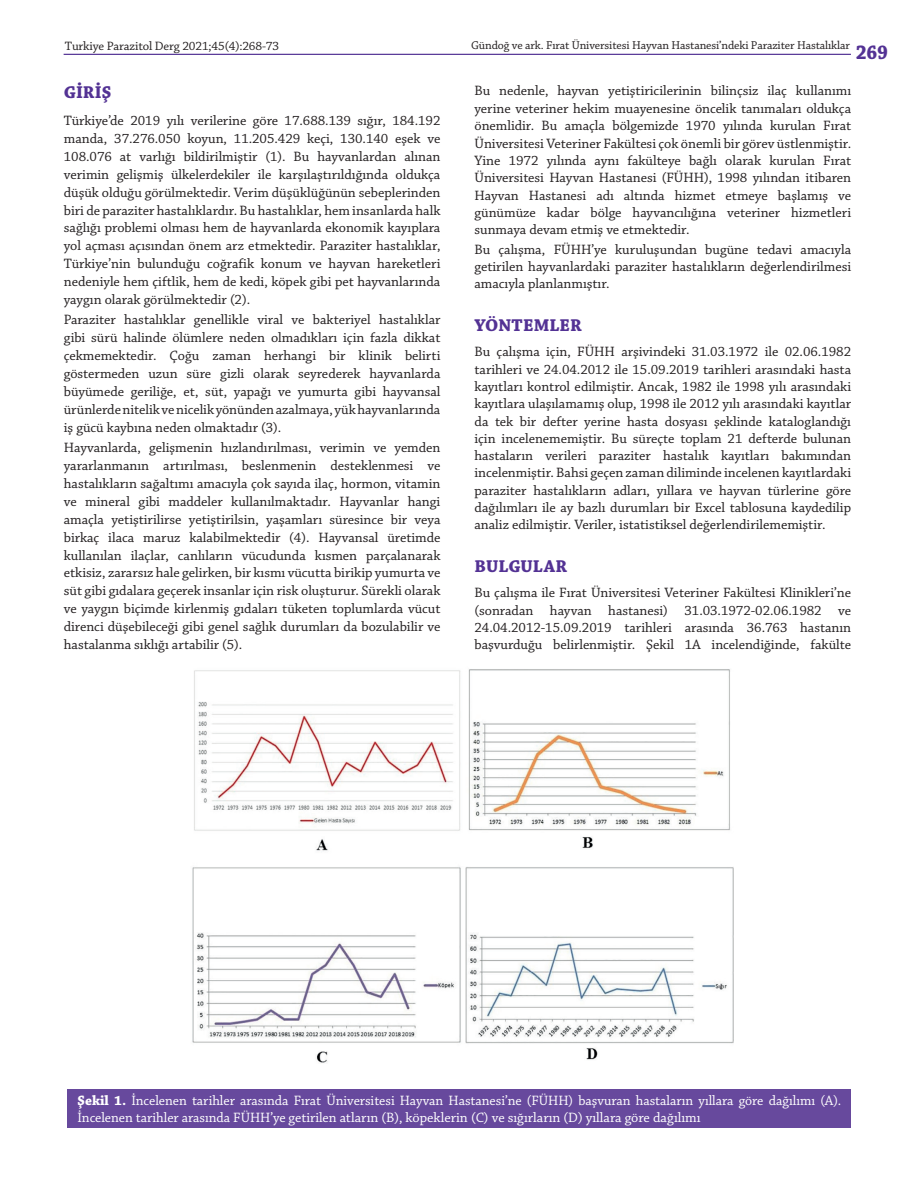
<style>
.page{position:relative;width:915px;height:1191px;background:#fff}
.page>*{position:absolute;margin:0;border:0;box-sizing:border-box;transform-origin:0 0}
.t1{font:700 21px "Chaparral Pro";color:#533294;scale:.92 1}
.t2{font:700 18px "Chaparral Pro";letter-spacing:.005em;color:#533294}
.t3{font:14.25px/18px "Chaparral Pro";letter-spacing:-.005em;color:#231f20;text-align:justify}
.t4{font:14.25px/16.5px "Chaparral Pro";color:#fff}
.t5{font:12.75px "Chaparral Pro";letter-spacing:-.01em;color:#231f20}
.t6{font:12px "Chaparral Pro";letter-spacing:-.01em;color:#231f20}
.s1{font-weight:700}
</style>
<div class="page">
<hr style="left:64px;top:54px;width:786px;height:1px;background:#533294">
<div style="left:68px;top:1089px;width:782px;height:38px;background:#67499d"></div>
<img style="left:192px;top:669px;width:542px;height:394px">
<p class="t6" style="left:471px;top:39px;width:379px">Gündoğ ve ark. Fırat Üniversitesi Hayvan Hastanesi’ndeki Paraziter Hastalıklar</p>
<p class="t5" style="left:65px;top:39px;width:216px">Turkiye Parazitol Derg 2021;45(4):268-73</p>
<h1 class="t1" style="left:855px;top:40px;width:37px">269</h1>
<p class="t2" style="left:64px;top:82px;width:49px">GİRİŞ</p>
<p class="t3" style="left:64px;top:112px;width:378px">Türkiye’de 2019 yılı verilerine göre 17.688.139 sığır, 184.192 manda, 37.276.050 koyun, 11.205.429 keçi, 130.140 eşek ve 108.076 at varlığı bildirilmiştir (1). Bu hayvanlardan alınan verimin gelişmiş ülkelerdekiler ile karşılaştırıldığında oldukça düşük olduğu görülmektedir. Verim düşüklüğünün sebeplerinden biri de paraziter hastalıklardır. Bu hastalıklar, hem insanlarda halk sağlığı problemi olması hem de hayvanlarda ekonomik kayıplara yol açması açısından önem arz etmektedir. Paraziter hastalıklar, Türkiye’nin bulunduğu coğrafik konum ve hayvan hareketleri nedeniyle hem çiftlik, hem de kedi, köpek gibi pet hayvanlarında yaygın olarak görülmektedir (2).</p>
<p class="t3" style="left:64px;top:311px;width:378px">Paraziter hastalıklar genellikle viral ve bakteriyel hastalıklar gibi sürü halinde ölümlere neden olmadıkları için fazla dikkat çekmemektedir. Çoğu zaman herhangi bir klinik belirti göstermeden uzun süre gizli olarak seyrederek hayvanlarda büyümede geriliğe, et, süt, yapağı ve yumurta gibi hayvansal ürünlerde nitelik ve nicelik yönünden azalmaya, yük hayvanlarında iş gücü kaybına neden olmaktadır (3).</p>
<p class="t3" style="left:64px;top:439px;width:378px">Hayvanlarda, gelişmenin hızlandırılması, verimin ve yemden yararlanmanın artırılması, beslenmenin desteklenmesi ve hastalıkların sağaltımı amacıyla çok sayıda ilaç, hormon, vitamin ve mineral gibi maddeler kullanılmaktadır. Hayvanlar hangi amaçla yetiştirilirse yetiştirilsin, yaşamları süresince bir veya birkaç ilaca maruz kalabilmektedir (4). Hayvansal üretimde kullanılan ilaçlar, canlıların vücudunda kısmen parçalanarak etkisiz, zararsız hale gelirken, bir kısmı vücutta birikip yumurta ve süt gibi gıdalara geçerek insanlar için risk oluşturur. Sürekli olarak ve yaygın biçimde kirlenmiş gıdaları tüketen toplumlarda vücut direnci düşebileceği gibi genel sağlık durumları da bozulabilir ve hastalanma sıklığı artabilir (5).</p>
<p class="t3" style="left:474px;top:83px;width:378px;line-height:17.2px">Bu nedenle, hayvan yetiştiricilerinin bilinçsiz ilaç kullanımı yerine veteriner hekim muayenesine öncelik tanımaları oldukça önemlidir. Bu amaçla bölgemizde 1970 yılında kurulan Fırat Üniversitesi Veteriner Fakültesi çok önemli bir görev üstlenmiştir.<br>Yine 1972 yılında aynı fakülteye bağlı olarak kurulan Fırat Üniversitesi Hayvan Hastanesi (FÜHH), 1998 yılından itibaren Hayvan Hastanesi adı altında hizmet etmeye başlamış ve günümüze kadar bölge hayvancılığına veteriner hizmetleri sunmaya devam etmiş ve etmektedir.</p>
<p class="t3" style="left:474px;top:241px;width:378px;line-height:17.2px">Bu çalışma, FÜHH’ye kuruluşundan bugüne tedavi amacıyla getirilen hayvanlardaki paraziter hastalıkların değerlendirilmesi amacıyla planlanmıştır.</p>
<p class="t2" style="left:474px;top:314px;width:108px">YÖNTEMLER</p>
<p class="t3" style="left:474px;top:344px;width:378px;line-height:17.2px">Bu çalışma için, FÜHH arşivindeki 31.03.1972 ile 02.06.1982 tarihleri ve 24.04.2012 ile 15.09.2019 tarihleri arasındaki hasta kayıtları kontrol edilmiştir. Ancak, 1982 ile 1998 yılı arasındaki kayıtlara ulaşılamamış olup, 1998 ile 2012 yılı arasındaki kayıtlar da tek bir defter yerine hasta dosyası şeklinde kataloglandığı için incelenememiştir. Bu süreçte toplam 21 defterde bulunan hastaların verileri paraziter hastalık kayıtları bakımından incelenmiştir. Bahsi geçen zaman diliminde incelenen kayıtlardaki paraziter hastalıkların adları, yıllara ve hayvan türlerine göre dağılımları ile ay bazlı durumları bir Excel tablosuna kaydedilip analiz edilmiştir. Veriler, istatistiksel değerlendirilememiştir.</p>
<p class="t2" style="left:474px;top:555px;width:94px">BULGULAR</p>
<p class="t3" style="left:474px;top:585px;width:378px;line-height:17.2px">Bu çalışma ile Fırat Üniversitesi Veteriner Fakültesi Klinikleri’ne (sonradan hayvan hastanesi) 31.03.1972-02.06.1982 ve 24.04.2012-15.09.2019 tarihleri arasında 36.763 hastanın başvurduğu belirlenmiştir. Şekil 1A incelendiğinde, fakülte</p>
<p class="t4" style="left:77px;top:1093px;width:765px"><span class="s1">Şekil 1.</span> İncelenen tarihler arasında Fırat Üniversitesi Hayvan Hastanesi’ne (FÜHH) başvuran hastaların yıllara göre dağılımı (A).<br>İncelenen tarihler arasında FÜHH’ye getirilen atların (B), köpeklerin (C) ve sığırların (D) yıllara göre dağılımı</p>
</div>
